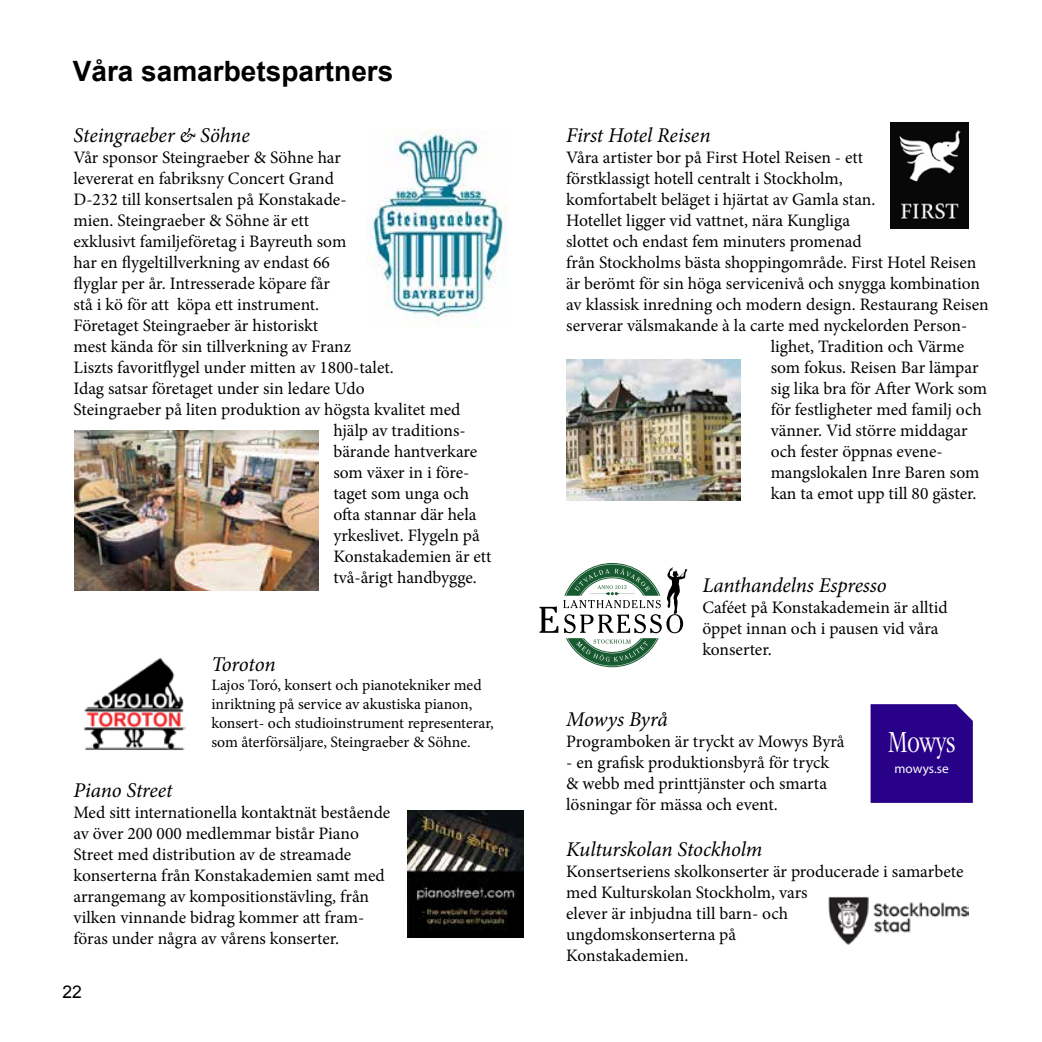
<style>
.page{position:relative;width:1042px;height:1042px;background:#fff}
.page>*{position:absolute;margin:0;border:0;box-sizing:border-box;transform-origin:0 0}
.t1{font:300 condensed 31.85px "ITC Garamond Std";color:#fff}
.t2{font:700 28px "Arial";color:#000}
.t3{font:italic 21px "Minion Pro";letter-spacing:-.01em;color:#000}
.t4{font:17.5px/21px "Minion Pro";color:#000}
.t5{font:17.5px "Arial";color:#000}
.t6{font:15.75px/18.9px "Minion Pro";color:#000}
.t7{font:13.3px "Myriad Pro";color:#fff}
</style>
<div class="page">
<img style="left:367px;top:130px;width:140px;height:197px">
<img style="left:74px;top:430px;width:244px;height:161px">
<img style="left:566px;top:359px;width:174px;height:142px">
<svg style="left:539px;top:563px;width:148px;height:104px"></svg>
<img style="left:84px;top:657px;width:102px;height:93px">
<div style="left:870px;top:704px;width:103px;height:99px;background:#290088"></div>
<img style="left:407px;top:810px;width:116px;height:128px">
<img style="left:828px;top:896px;width:140px;height:48px">
<img style="left:890px;top:123px;width:78px;height:105px">
<h2 class="t2" style="left:73px;top:52px;width:322px">Våra samarbetspartners</h2>
<p class="t3" style="left:74px;top:121px;width:178px">Steingraeber &amp; Söhne</p>
<p class="t4" style="left:74px;top:147px;width:269px">Vår sponsor Steingraeber &amp; Söhne har</p>
<p class="t4" style="left:74px;top:168px;width:262px">levererat en fabriksny Concert Grand</p>
<p class="t4" style="left:74px;top:189px;width:274px">D-232 till konsertsalen på Konstakade-</p>
<p class="t4" style="left:74px;top:210px;width:237px">mien. Steingraeber &amp; Söhne är ett</p>
<p class="t4" style="left:74px;top:231px;width:274px">exklusivt familjeföretag i Bayreuth som</p>
<p class="t4" style="left:74px;top:252px;width:258px">har en flygeltillverkning av endast 66</p>
<p class="t4" style="left:74px;top:273px;width:258px">flyglar per år. Intresserade köpare får</p>
<p class="t4" style="left:74px;top:294px;width:247px">stå i kö för att köpa ett instrument.</p>
<p class="t4" style="left:74px;top:315px;width:246px">Företaget Steingraeber är historiskt</p>
<p class="t4" style="left:74px;top:336px;width:279px">mest kända för sin tillverkning av Franz</p>
<p class="t4" style="left:74px;top:357px;width:322px">Liszts favoritflygel under mitten av 1800-talet.</p>
<p class="t4" style="left:74px;top:378px;width:293px">Idag satsar företaget under sin ledare Udo</p>
<p class="t4" style="left:74px;top:399px;width:388px">Steingraeber på liten produktion av högsta kvalitet med</p>
<p class="t4" style="left:333px;top:420px;width:134px">hjälp av traditions-</p>
<p class="t4" style="left:333px;top:441px;width:145px">bärande hantverkare</p>
<p class="t4" style="left:333px;top:462px;width:137px">som växer in i före-</p>
<p class="t4" style="left:333px;top:483px;width:137px">taget som unga och</p>
<p class="t4" style="left:333px;top:504px;width:145px">ofta stannar där hela</p>
<p class="t4" style="left:333px;top:525px;width:148px">yrkeslivet. Flygeln på</p>
<p class="t4" style="left:333px;top:546px;width:160px">Konstakademien är ett</p>
<p class="t4" style="left:333px;top:567px;width:145px">två-årigt handbygge.</p>
<p class="t3" style="left:211px;top:650px;width:66px">Toroton</p>
<p class="t6" style="left:211px;top:676px;width:284px">Lajos Toró, konsert och pianotekniker med inriktning på service av akustiska pianon, konsert- och studioinstrument representerar, som återförsäljare, Steingraeber &amp; Söhne.</p>
<p class="t3" style="left:74px;top:776px;width:100px">Piano Street</p>
<p class="t4" style="left:74px;top:802px;width:318px">Med sitt internationella kontaktnät bestående av över 200 000 medlemmar bistår Piano Street med distribution av de streamade konserterna från Konstakademien samt med arrangemang av kompositionstävling, från vilken vinnande bidrag kommer att fram&shy;föras under några av vårens konserter.</p>
<p class="t5" style="left:63px;top:980px;width:21px">22</p>
<p class="t3" style="left:566px;top:121px;width:146px">First Hotel Reisen</p>
<p class="t4" style="left:566px;top:147px;width:298px">Våra artister bor på First Hotel Reisen - ett</p>
<p class="t4" style="left:566px;top:168px;width:278px">förstklassigt hotell centralt i Stockholm,</p>
<p class="t4" style="left:566px;top:189px;width:311px">komfortabelt beläget i hjärtat av Gamla stan.</p>
<p class="t4" style="left:566px;top:210px;width:285px">Hotellet ligger vid vattnet, nära Kungliga</p>
<p class="t4" style="left:566px;top:231px;width:297px">slottet och endast fem minuters promenad</p>
<p class="t4" style="left:566px;top:252px;width:412px">från Stockholms bästa shoppingområde. First Hotel Reisen</p>
<p class="t4" style="left:566px;top:273px;width:415px">är berömt för sin höga servicenivå och snygga kombination</p>
<p class="t4" style="left:566px;top:294px;width:424px">av klassisk inredning och modern design. Restaurang Reisen</p>
<p class="t4" style="left:566px;top:315px;width:403px">serverar välsmakande à la carte med nyckelorden Person-</p>
<p class="t4" style="left:771px;top:336px;width:195px">lighet, Tradition och Värme</p>
<p class="t4" style="left:771px;top:357px;width:209px">som fokus. Reisen Bar lämpar</p>
<p class="t4" style="left:771px;top:378px;width:218px">sig lika bra för After Work som</p>
<p class="t4" style="left:771px;top:399px;width:212px">för festligheter med familj och</p>
<p class="t4" style="left:771px;top:420px;width:198px">vänner. Vid större middagar</p>
<p class="t4" style="left:771px;top:441px;width:173px">och fester öppnas evene-</p>
<p class="t4" style="left:771px;top:462px;width:210px">mangslokalen Inre Baren som</p>
<p class="t4" style="left:771px;top:483px;width:207px">kan ta emot upp till 80 gäster.</p>
<p class="t3" style="left:702px;top:570px;width:186px">Lanthandelns Espresso</p>
<p class="t4" style="left:702px;top:596px;width:247px">Caféet på Konstakademein är alltid öppet innan och i pausen vid våra konserter.</p>
<p class="t3" style="left:566px;top:705px;width:103px">Mowys Byrå</p>
<p class="t4" style="left:566px;top:731px;width:280px">Programboken är tryckt av Mowys Byrå</p>
<p class="t4" style="left:566px;top:752px;width:264px">- en grafisk produktionsbyrå för tryck &amp; webb med printtjänster och smarta lösningar för mässa och event.</p>
<p class="t3" style="left:566px;top:835px;width:197px">Kulturskolan Stockholm</p>
<p class="t4" style="left:566px;top:861px;width:399px">Konsertseriens skolkonserter är producerade i samarbete med Kulturskolan Stockholm, vars<br>elever är inbjudna till barn- och<br>ungdomskonserterna på<br>Konstakademien.</p>
<h1 class="t1" style="left:888px;top:724px;width:69px">Mowys</h1>
<p class="t7" style="left:894px;top:760px;width:56px">mowys.se</p>
</div>
